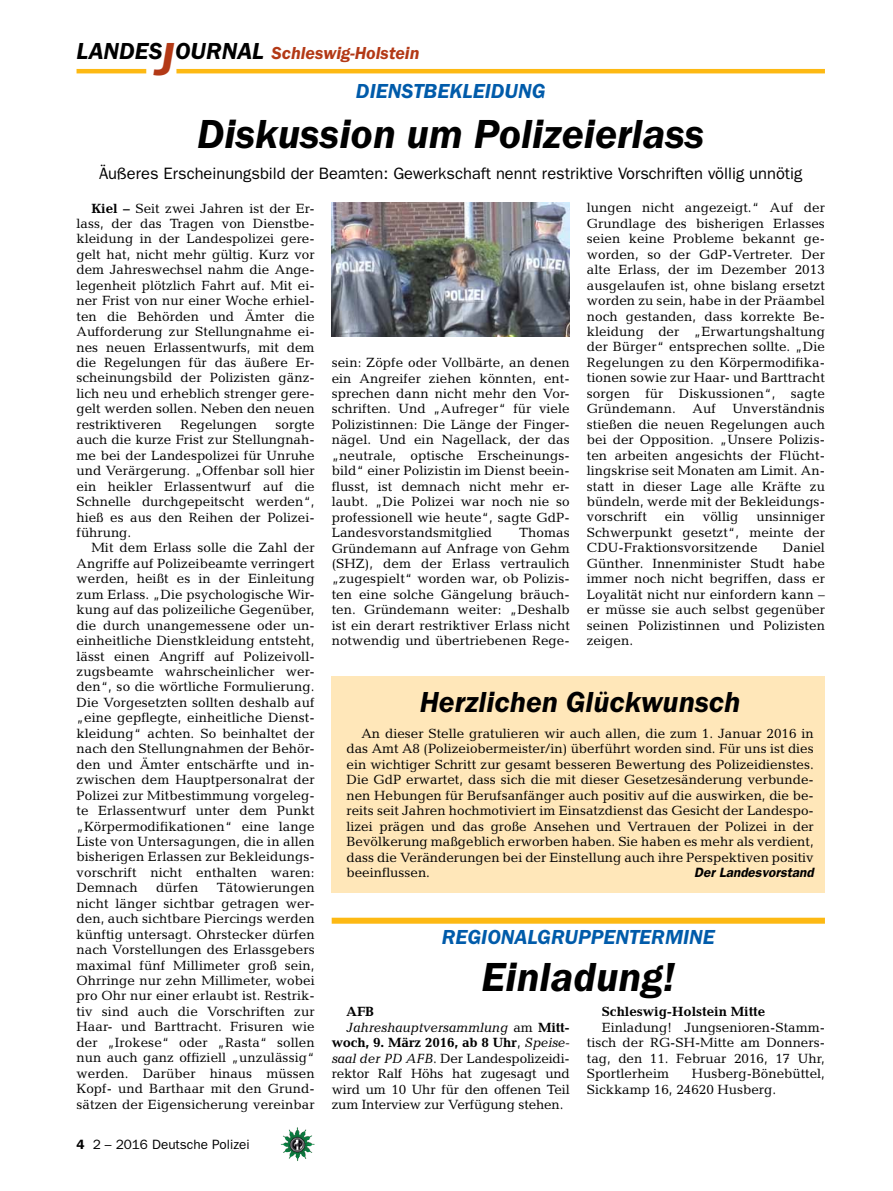
<style>
.page{position:relative;width:893px;height:1191px;background:#fff}
.page>*{position:absolute;margin:0;border:0;box-sizing:border-box;transform-origin:0 0}
.t1{font:italic 600 42px "Franklin Gothic Itc T";color:#000}
.t2{font:italic 600 30px "Franklin Gothic Itc T";color:#000}
.t3{font:italic 600 21px "Franklin Gothic Itc T";color:#005baa}
.t4{font:italic 600 18px "Franklin Gothic Itc T";color:#b33916}
.t5{font:16.5px "Franklin Gothic";color:#000}
.t6{font:13.5px/15.5px "Candida";letter-spacing:.005em;color:#000;text-align:justify}
.t7{font:700 13.5px "Candida";color:#000}
.t8{font:italic 13.5px "Candida";letter-spacing:-.01em;color:#000}
.t9{font:13.5px "Franklin Gothic";color:#000}
.t10{font:italic 600 13.5px "Franklin Gothic";color:#000}
.s1{font-size:24px;color:#000}
.s2{font-size:48px}
.s3{font-weight:700}
.s4{font-weight:600}
.s5{font-style:normal}
.s6{font-weight:700;font-style:normal}
.s7{font-weight:400}
.s8{font-weight:400;font-style:italic}
.s9{font-style:italic}
</style>
<div class="page">
<hr style="left:77px;top:69px;width:69px;height:4px;background:#fdb913">
<hr style="left:176px;top:69px;width:649px;height:4px;background:#fdb913">
<img style="left:281px;top:1128px;width:16px;height:24px">
<div style="left:332px;top:676px;width:493px;height:216px;background:#ffe7b9"></div>
<img style="left:332px;top:202px;width:238px;height:134px">
<div style="left:332px;top:917px;width:493px;height:6px;background:#fdb913"></div>
<h3 class="t4" style="left:77px;top:42px;width:344px"><span class="s1">LANDES</span><span class="s2">J</span><span class="s1">OURNAL</span> Schleswig-Holstein</h3>
<h3 class="t3" style="left:356px;top:79px;width:27px">Dienstbe</h3>
<h3 class="t3" style="left:449px;top:79px;width:26px">kleidung</h3>
<h1 class="t1" style="left:197px;top:109px;width:509px">Diskussion um Polizeierlass</h1>
<p class="t5" style="left:99px;top:164px;width:705px">Äußeres Erscheinungsbild der Beamten: Gewerkschaft nennt restriktive Vorschriften völlig unnötig</p>
<p class="t6" style="left:77px;top:200px;width:240px;text-indent:15px"><span class="s3">Kiel –</span> Seit zwei Jahren ist der Er&shy;lass, der das Tragen von Dienstbe&shy;kleidung in der Landespolizei gere&shy;gelt hat, nicht mehr gültig. Kurz vor dem Jahreswechsel nahm die Ange&shy;legenheit plötzlich Fahrt auf. Mit ei&shy;ner Frist von nur einer Woche erhiel&shy;ten die Behörden und Ämter die Aufforderung zur Stellungnahme ei&shy;nes neuen Erlassentwurfs, mit dem die Regelungen für das äußere Er&shy;scheinungsbild der Polizisten gänz&shy;lich neu und erheblich strenger gere&shy;gelt werden sollen. Neben den neuen restriktiveren</p>
<p class="t6" style="left:180px;top:416px;width:78px">Regelungen</p>
<p class="t6" style="left:77px;top:416px;width:240px;text-indent:199px">sorgte auch die kurze Frist zur Stellungnah&shy;me bei der Landespolizei für Unruhe und Verärgerung. „Offenbar soll hier ein heikler Erlassentwurf auf die Schnelle durchgepeitscht werden“, hieß es aus den Reihen der Polizei&shy;führung.</p>
<p class="t6" style="left:77px;top:540px;width:240px;text-indent:15px">Mit dem Erlass solle die Zahl der Angriffe auf Polizeibeamte verringert werden, heißt es in der Einleitung zum Erlass. „Die psychologische Wir&shy;kung auf das polizeiliche Gegenüber, die durch unangemessene oder un&shy;einheitliche Dienstkleidung entsteht, lässt einen Angriff auf Polizeivoll&shy;zugsbeamte wahrscheinlicher wer&shy;den“, so die wörtliche Formulierung.<br>Die Vorgesetzten sollten deshalb auf „eine gepflegte, einheitliche Dienst&shy;kleidung“ achten. So beinhaltet der nach den Stellungnahmen der Behör&shy;den und Ämter entschärfte und in&shy;zwischen dem Hauptpersonalrat der Polizei zur Mitbestimmung vorgeleg&shy;te Erlassentwurf unter dem Punkt „Körpermodifikationen“ eine lange Liste von Untersagungen, die in allen bisherigen Erlassen zur Bekleidungs&shy;vorschrift nicht enthalten waren:<br>Demnach</p>
<p class="t6" style="left:156px;top:880px;width:44px">dürfen</p>
<p class="t6" style="left:77px;top:880px;width:240px;text-indent:140px">Tätowierungen nicht länger sichtbar getragen wer&shy;den, auch sichtbare Piercings werden künftig untersagt. Ohrstecker dürfen nach Vorstellungen des Erlassgebers maximal fünf Millimeter groß sein, Ohrringe nur zehn Millimeter, wobei pro Ohr nur einer erlaubt ist. Restrik&shy;tiv sind auch die Vorschriften zur Haar- und Barttracht. Frisuren wie der „Irokese“ oder „Rasta“ sollen nun auch ganz offiziell „unzulässig“ werden. Darüber hinaus müssen Kopf- und Barthaar mit den Grund&shy;sätzen der Eigensicherung vereinbar</p>
<p class="t9" style="left:77px;top:1136px;width:175px"><span class="s4">4</span> 2 – 2016 Deutsche Polizei</p>
<p class="t6" style="left:332px;top:355px;width:240px">sein: Zöpfe oder Vollbärte, an denen ein Angreifer ziehen könnten, ent&shy;sprechen dann nicht mehr den Vor&shy;schriften. Und „Aufreger“ für viele Polizistinnen: Die Länge der Finger&shy;nägel. Und ein Nagellack, der das „neutrale, optische Erscheinungs&shy;bild“ einer Polizistin im Dienst beein&shy;flusst, ist demnach nicht mehr er&shy;laubt. „Die Polizei war noch nie so professionell wie heute“, sagte GdP-Landesvorstandsmitglied</p>
<p class="t6" style="left:332px;top:525px;width:240px;text-indent:188px">Thomas Gründemann auf Anfrage von Gehm (SHZ), dem der Erlass vertraulich „zugespielt“ worden war, ob Polizis&shy;ten eine solche Gängelung bräuch&shy;ten. Gründemann weiter: „Deshalb ist ein derart restriktiver Erlass nicht notwendig und übertriebenen Rege-</p>
<p class="t6" style="left:587px;top:200px;width:240px">lungen nicht angezeigt.“ Auf der Grundlage des bisherigen Erlasses seien keine Probleme bekannt ge&shy;worden, so der GdP-Vertreter. Der alte Erlass, der im Dezember 2013 ausgelaufen ist, ohne bislang ersetzt worden zu sein, habe in der Präambel noch gestanden, dass korrekte Be&shy;kleidung der „Erwartungshaltung der Bürger“ entsprechen sollte. „Die Regelungen zu den Körpermodifika&shy;tionen sowie zur Haar- und Barttracht sorgen für Diskussionen“, sagte Gründemann. Auf Unverständnis stießen die neuen Regelungen auch bei der Opposition. „Unsere Polizis&shy;ten arbeiten angesichts der Flücht&shy;lingskrise seit Monaten am Limit. An&shy;statt in dieser Lage alle Kräfte zu bündeln, werde mit der Bekleidungs&shy;vorschrift</p>
<p class="t6" style="left:665px;top:509px;width:21px">ein</p>
<p class="t6" style="left:703px;top:509px;width:37px">völlig</p>
<p class="t6" style="left:587px;top:509px;width:240px;text-indent:170px">unsinniger Schwerpunkt gesetzt“, meinte der CDU-Fraktionsvorsitzende</p>
<p class="t6" style="left:587px;top:540px;width:240px;text-indent:196px">Daniel Günther. Innenminister Studt habe immer noch nicht begriffen, dass er Loyalität nicht nur einfordern kann – er müsse sie auch selbst gegenüber seinen Polizistinnen und Polizisten zeigen.</p>
<h2 class="t2" style="left:420px;top:684px;width:322px">Herzlichen Glückwunsch</h2>
<p class="t6" style="left:347px;top:725px;width:469px;text-indent:15px">An dieser Stelle gratulieren wir auch allen, die zum 1. Januar 2016 in das Amt A8 (Polizeiobermeister/in) überführt worden sind. Für uns ist dies ein wichtiger Schritt zur gesamt besseren Bewertung des Polizeidienstes.<br>Die GdP erwartet, dass sich die mit dieser Gesetzesänderung verbunde&shy;nen Hebungen für Berufsanfänger auch positiv auf die auswirken, die be&shy;reits seit Jahren hochmotiviert im Einsatzdienst das Gesicht der Landespo&shy;lizei prägen und das große Ansehen und Vertrauen der Polizei in der Bevölkerung maßgeblich erworben haben. Sie haben es mehr als verdient, dass die Veränderungen bei der Einstellung auch ihre Perspektiven positiv beeinflussen.</p>
<p class="t10" style="left:694px;top:864px;width:121px">Der Landesvorstand</p>
<h3 class="t3" style="left:442px;top:924px;width:28px">Regionalgru</h3>
<h3 class="t3" style="left:578px;top:924px;width:39px">ppentermine</h3>
<h1 class="t1" style="left:481px;top:953px;width:195px">Einladung!</h1>
<p class="t7" style="left:602px;top:1004px;width:165px">Schleswig-Holstein Mitte</p>
<p class="t6" style="left:587px;top:1019px;width:240px;text-indent:15px">Einladung! Jungsenioren-Stamm&shy;tisch der RG-SH-Mitte am Donners&shy;tag, den 11. Februar 2016, 17 Uhr, Sportlerheim</p>
<p class="t7" style="left:347px;top:1004px;width:29px">AFB</p>
<p class="t8" style="left:347px;top:1019px;width:225px">Jahreshauptversammlung <span class="s5">am</span> <span class="s6">Mitt-</span></p>
<p class="t7" style="left:332px;top:1034px;width:240px">woch, 9. März 2016, ab 8 Uhr<span class="s7">,</span> <span class="s8">Speise-</span></p>
<p class="t6" style="left:332px;top:1050px;width:240px"><span class="s9">saal der PD AFB</span>. Der Landespolizeidi-</p>
<p class="t6" style="left:332px;top:1065px;width:240px">rektor Ralf Höhs hat zugesagt und</p>
<p class="t6" style="left:332px;top:1081px;width:240px">wird um 10 Uhr für den offenen Teil</p>
<p class="t6" style="left:332px;top:1096px;width:233px">zum Interview zur Verfügung stehen.</p>
<p class="t6" style="left:587px;top:1065px;width:240px;text-indent:105px">Husberg-Bönebüttel,<br>Sickkamp 16, 24620 Husberg.</p>
</div>
